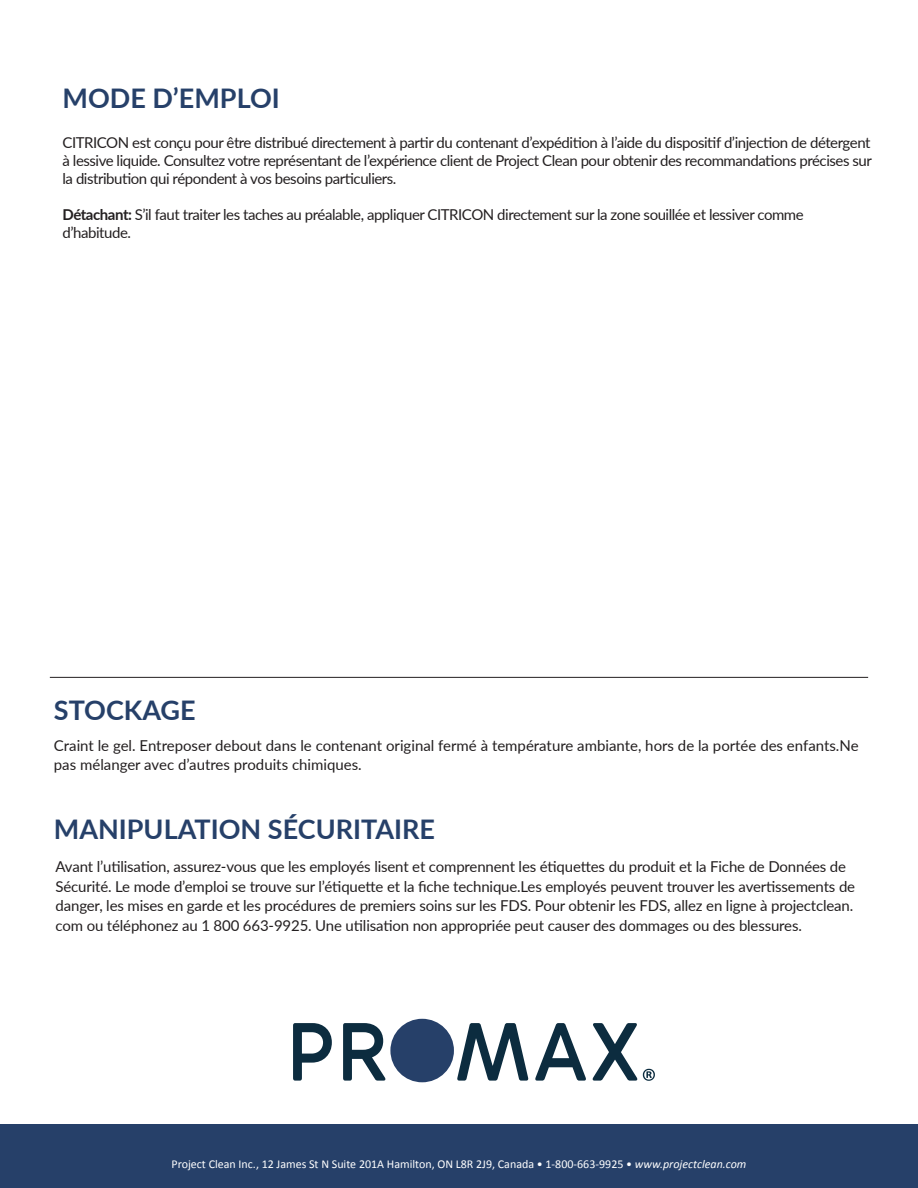
<style>
.page{position:relative;width:918px;height:1188px;background:#fff}
.page>*{position:absolute;margin:0;border:0;box-sizing:border-box;transform-origin:0 0}
.t1{font:700 27px "Lato";color:#264069}
.t2{font:15px/19.5px "Lato";letter-spacing:-.01em;color:#231f20}
.t3{font:15px/18px "Lato";letter-spacing:-.03em;color:#231f20}
.t4{font:12px "Calibri";color:#fff}
.s1{font-weight:700}
.s2{font-style:italic}
</style>
<div class="page">
<hr style="left:50px;top:677px;width:818px;height:1px;background:#231f20">
<div style="left:0;top:1124px;width:918px;height:64px;background:#264069"></div>
<svg style="left:293px;top:1023px;width:39px;height:58px"></svg>
<svg style="left:343px;top:1023px;width:43px;height:58px"></svg>
<svg style="left:457px;top:1023px;width:72px;height:58px"></svg>
<svg style="left:535px;top:1023px;width:51px;height:58px"></svg>
<svg style="left:592px;top:1023px;width:63px;height:58px"></svg>
<div style="left:390px;top:1019px;width:64px;height:63px;background:#264069;border-radius:50%"></div>
<h1 class="t1" style="left:63px;top:78px;width:219px">MODE D’EMPLOI</h1>
<p class="t2" style="left:63px;top:133px;width:811px;line-height:18px;text-align:justify">CITRICON est conçu pour être distribué directement à partir du contenant d’expédition à l’aide du dispositif d’injection de détergent à lessive liquide. Consultez votre représentant de l’expérience client de Project Clean pour obtenir des recommandations précises sur la distribution qui répondent à vos besoins particuliers.</p>
<p class="t3" style="left:63px;top:205px;width:743px"><span class="s1">Détachant:</span> S’il faut traiter les taches au préalable, appliquer CITRICON directement sur la zone souillée et lessiver comme d’habitude.</p>
<h1 class="t1" style="left:54px;top:691px;width:143px">STOCKAGE</h1>
<p class="t2" style="left:54px;top:735px;width:806px">Craint le gel. Entreposer debout dans le contenant original fermé à température ambiante, hors de la portée des enfants.Ne pas mélanger avec d’autres produits chimiques.</p>
<h1 class="t1" style="left:54px;top:810px;width:383px">MANIPULATION SÉCURITAIRE</h1>
<p class="t2" style="left:56px;top:856px;width:801px">Avant l’utilisation, assurez-vous que les employés lisent et comprennent les étiquettes du produit et la Fiche de Données de Sécurité. Le mode d’emploi se trouve sur l’étiquette et la fiche technique.Les employés peuvent trouver les avertissements de danger, les mises en garde et les procédures de premiers soins sur les FDS. Pour obtenir les FDS, allez en ligne à projectclean. com ou téléphonez au 1 800 663-9925. Une utilisation non appropriée peut causer des dommages ou des blessures.</p>
<p class="t4" style="left:172px;top:1157px;width:576px">Project Clean Inc., 12 James St N Suite 201A Hamilton, ON L8R 2J9, Canada • 1-800-663-9925 • <span class="s2">www.projectclean.com</span></p>
</div>
